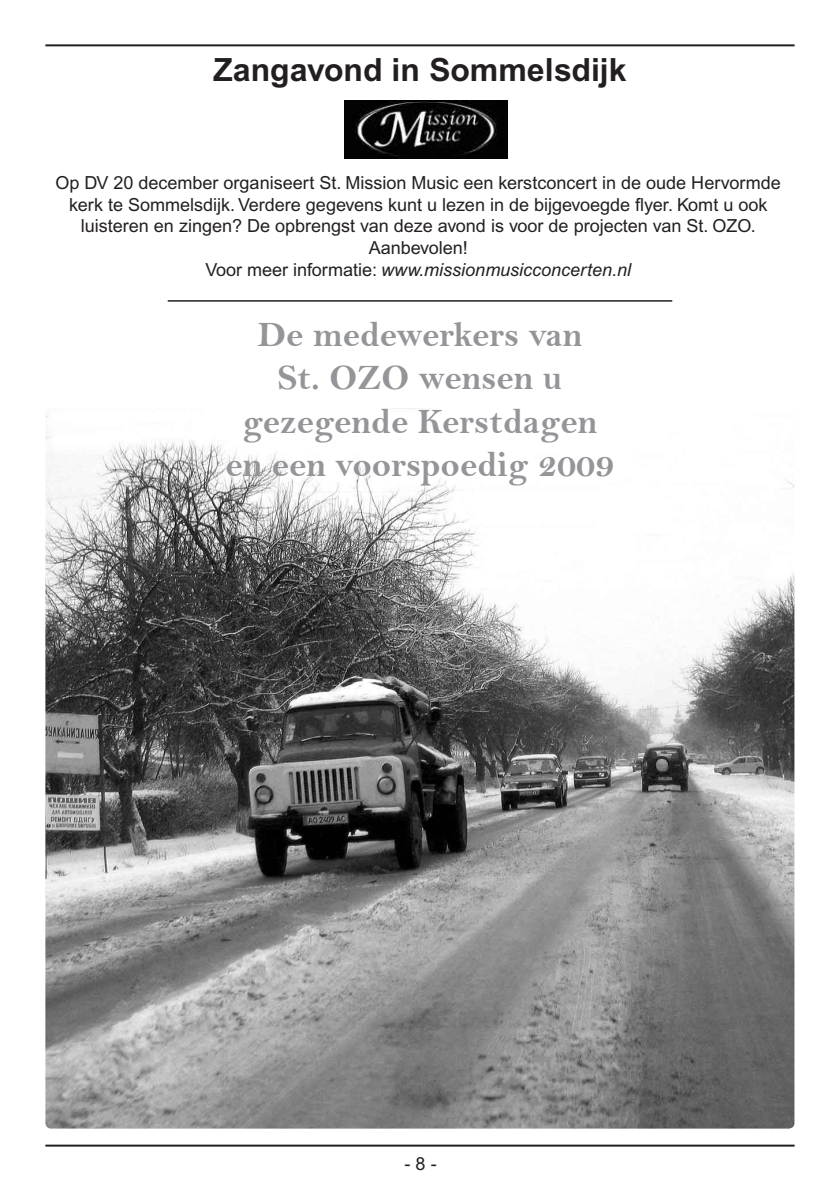
<style>
.page{position:relative;width:840px;height:1191px;background:#fff}
.page>*{position:absolute;margin:0;border:0;box-sizing:border-box;transform-origin:0 0}
.t1{font:36px/43.2px "Bell MT Bold";color:#939598;text-align:center}
.t2{font:700 32px "Arial";color:#231f20}
.t3{font:18px/21.6px "Arial";color:#231f20;text-align:center}
.s1{font-style:italic}
</style>
<div class="page">
<img style="left:45px;top:408px;width:749px;height:720px">
<hr style="left:45px;top:44px;width:749px;height:2px;background:#231f20">
<hr style="left:45px;top:1144px;width:749px;height:2px;background:#231f20">
<hr style="left:168px;top:300px;width:504px;height:2px;background:#231f20">
<img style="left:344px;top:100px;width:162px;height:58px">
<p class="t2" style="left:213px;top:51px;width:414px">Zangavond in Sommelsdijk</p>
<p class="t3" style="left:56px;top:172px;width:726px">Op DV 20 december organiseert St. Mission Music een kerstconcert in de oude Hervormde kerk te Sommelsdijk. Verdere gegevens kunt u lezen in de bijgevoegde flyer. Komt u ook luisteren en zingen? De opbrengst van deze avond is voor de projecten van St. OZO.<br>Aanbevolen!<br>Voor meer informatie: <span class="s1">www.missionmusicconcerten.nl</span></p>
<p class="t1" style="left:225px;top:313px;width:390px">De medewerkers van<br>St. OZO wensen u gezegende Kerstdagen en een voorspoedig 2009</p>
<p class="t3" style="left:404px;top:1153px;width:34px">- 8 -</p>
</div>
